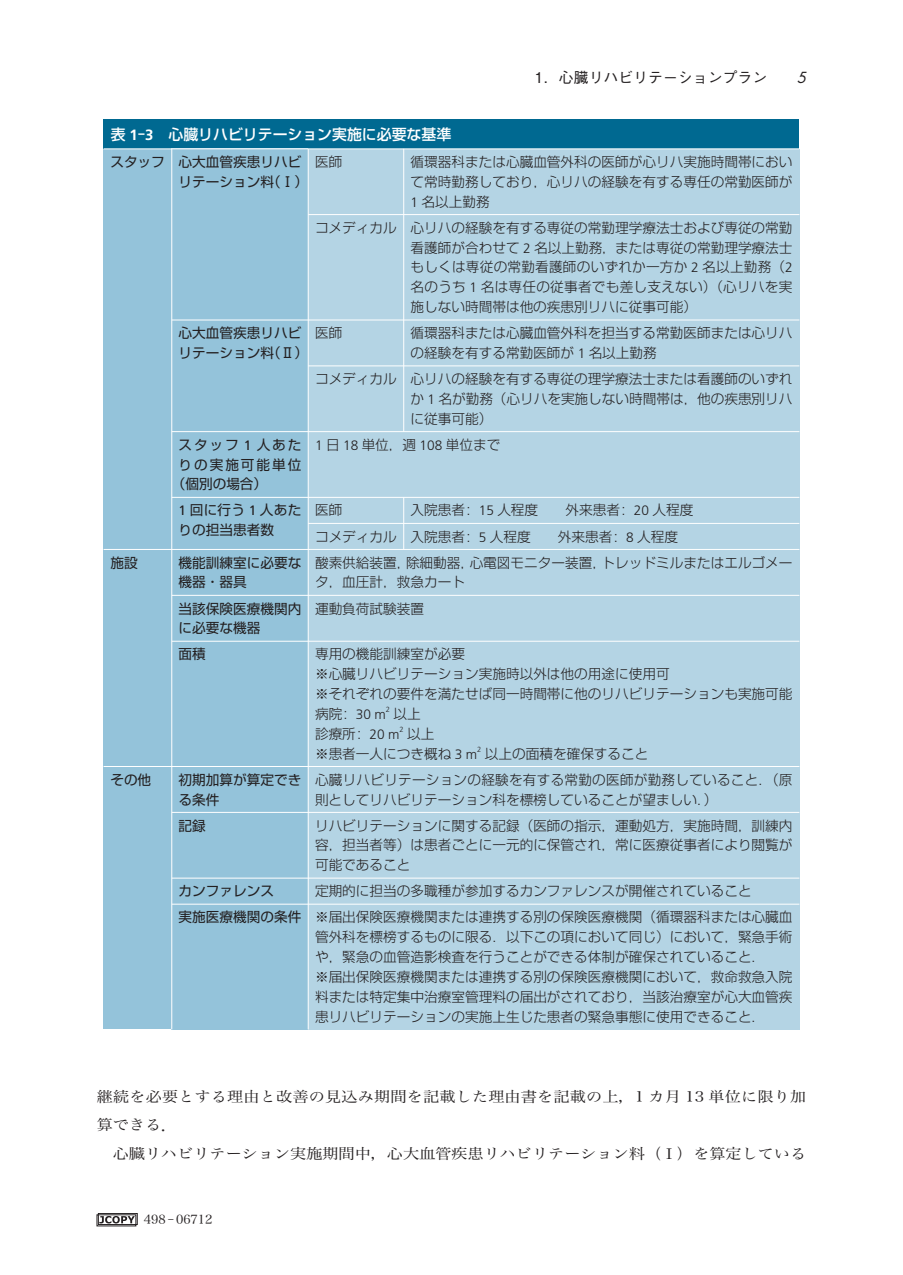
<style>
.page{position:relative;width:903px;height:1275px;background:#fff}
.page>*{position:absolute;margin:0;border:0;box-sizing:border-box;transform-origin:0 0}
.t1{font:500 14.88px "Shin Go Pr 5";color:#fff}
.t2{font:500 14.88px "Gothic BBB Pr 6";color:#231f20}
.t3{font:italic 14.88px "Futura Std";color:#231f20}
.t4{font:14.53px/28.5px "Hira Min Pro W3";color:#231f20;scale:1.11 1}
.t5{font:300 13.65px/19.8px "Shin Go Pr 5";color:#231f20}
.t6{font:13.65px/19.8px "Shin Go Pr 5";color:#231f20}
.t7{font:13.65px "Shin Go Pr 5";letter-spacing:.145em;color:#231f20}
.t8{font:12.42px "Hira Min Pro W3";color:#231f20}
.t9{font:300 7.52px "Frutiger LT Std";color:#231f20}
.s1{font-family:"Frutiger LT Std";font-weight:700}
.s2{font-family:"Frutiger LT Std"}
.s3{font-weight:300}
.s4{font-weight:400}
.s5{font-family:"Frutiger LT Std";font-weight:400}
.s6{font-family:"Futo Min A101 Pr 5";font-weight:700}
</style>
<div class="page">
<svg style="left:97px;top:1213px;width:41px;height:13px"></svg>
<svg style="left:100px;top:1216px;width:34px;height:7px"></svg>
<div style="left:98px;top:1213px;width:39px;height:12px;border:1px solid #231f20"></div>
<div style="left:172px;top:878px;width:136px;height:26px;background:#94c3da"></div>
<div style="left:104px;top:119px;width:695px;height:30px;background:#006991"></div>
<div style="left:104px;top:149px;width:68px;height:400px;background:#94c3da"></div>
<div style="left:308px;top:149px;width:96px;height:66px;background:#b4d4e4"></div>
<div style="left:172px;top:149px;width:136px;height:171px;background:#94c3da"></div>
<div style="left:172px;top:904px;width:136px;height:125px;background:#94c3da"></div>
<div style="left:104px;top:766px;width:68px;height:263px;background:#94c3da"></div>
<div style="left:172px;top:766px;width:136px;height:46px;background:#94c3da"></div>
<div style="left:308px;top:766px;width:491px;height:46px;background:#b4d4e4"></div>
<div style="left:172px;top:641px;width:136px;height:125px;background:#94c3da"></div>
<div style="left:308px;top:641px;width:491px;height:125px;background:#b4d4e4"></div>
<div style="left:308px;top:878px;width:491px;height:26px;background:#b4d4e4"></div>
<div style="left:404px;top:149px;width:395px;height:66px;background:#b4d4e4"></div>
<div style="left:308px;top:904px;width:491px;height:125px;background:#b4d4e4"></div>
<div style="left:172px;top:595px;width:136px;height:46px;background:#94c3da"></div>
<div style="left:308px;top:595px;width:491px;height:46px;background:#b4d4e4"></div>
<div style="left:104px;top:549px;width:68px;height:217px;background:#94c3da"></div>
<div style="left:172px;top:549px;width:136px;height:46px;background:#94c3da"></div>
<div style="left:308px;top:549px;width:491px;height:46px;background:#b4d4e4"></div>
<div style="left:308px;top:523px;width:491px;height:26px;background:#b4d4e4"></div>
<div style="left:172px;top:497px;width:136px;height:52px;background:#94c3da"></div>
<div style="left:308px;top:497px;width:491px;height:26px;background:#b4d4e4"></div>
<div style="left:172px;top:432px;width:136px;height:65px;background:#94c3da"></div>
<div style="left:308px;top:432px;width:491px;height:65px;background:#b4d4e4"></div>
<div style="left:308px;top:366px;width:491px;height:66px;background:#b4d4e4"></div>
<div style="left:172px;top:320px;width:136px;height:112px;background:#94c3da"></div>
<div style="left:308px;top:320px;width:491px;height:46px;background:#b4d4e4"></div>
<div style="left:172px;top:812px;width:136px;height:66px;background:#94c3da"></div>
<div style="left:308px;top:812px;width:491px;height:66px;background:#b4d4e4"></div>
<div style="left:308px;top:215px;width:491px;height:105px;background:#b4d4e4"></div>
<hr style="left:171px;top:149px;width:1px;height:880px;background:#fff">
<hr style="left:308px;top:149px;width:1px;height:880px;background:#fff">
<hr style="left:403px;top:149px;width:1px;height:283px;background:#fff">
<hr style="left:403px;top:497px;width:1px;height:52px;background:#fff">
<hr style="left:104px;top:149px;width:695px;height:1px;background:#fff">
<hr style="left:308px;top:214px;width:491px;height:1px;background:#fff">
<hr style="left:172px;top:320px;width:627px;height:1px;background:#fff">
<hr style="left:308px;top:366px;width:491px;height:1px;background:#fff">
<hr style="left:172px;top:431px;width:627px;height:1px;background:#fff">
<hr style="left:172px;top:497px;width:627px;height:1px;background:#fff">
<hr style="left:308px;top:523px;width:491px;height:1px;background:#fff">
<hr style="left:104px;top:549px;width:695px;height:1px;background:#fff">
<hr style="left:172px;top:595px;width:627px;height:1px;background:#fff">
<hr style="left:172px;top:641px;width:627px;height:1px;background:#fff">
<hr style="left:104px;top:766px;width:695px;height:1px;background:#fff">
<hr style="left:172px;top:812px;width:627px;height:1px;background:#fff">
<hr style="left:172px;top:878px;width:627px;height:1px;background:#fff">
<hr style="left:172px;top:904px;width:627px;height:1px;background:#fff">
<p class="t1" style="left:111px;top:127px;width:342px">表 <span class="s1">1</span>-<span class="s1">3</span> 心臓リハビリテーション実施に必要な基準</p>
<p class="t2" style="left:535px;top:70px;width:234px">1．心臓リハビリテーションプラン</p>
<p class="t3" style="left:797px;top:69px;width:11px">5</p>
<p class="t6" style="left:179px;top:152px;width:124px">心大血管疾患リハビリテーション料（Ⅰ)</p>
<p class="t6" style="left:110px;top:152px;width:56px">スタッフ</p>
<p class="t5" style="left:315px;top:152px;width:29px">医師</p>
<p class="t5" style="left:410px;top:152px;width:383px;text-align:justify">循環器科または心臓血管外科の医師が心リハ実施時間帯において常時勤務しており，心リハの経験を有する専任の常勤医師が<span class="s2">1</span> 名以上勤務</p>
<p class="t5" style="left:315px;top:217px;width:83px">コメディカル</p>
<p class="t5" style="left:410px;top:217px;width:383px;text-align:justify">心リハの経験を有する専従の常勤理学療法士および専従の常勤看護師が合わせて <span class="s2">2</span> 名以上勤務，または専従の常勤理学療法士もしくは専従の常勤看護師のいずれか一方か <span class="s2">2</span> 名以上勤務（<span class="s2">2</span>名のうち <span class="s2">1</span> 名は専任の従事者でも差し支えない）（心リハを実施しない時間帯は他の疾患別リハに従事可能)</p>
<p class="t6" style="left:179px;top:323px;width:165px">心大血管疾患リハビ <span class="s3">医師</span>リテーション料（Ⅱ)</p>
<p class="t5" style="left:410px;top:323px;width:383px">循環器科または心臓血管外科を担当する常勤医師または心リハの経験を有する常勤医師が <span class="s2">1</span> 名以上勤務</p>
<p class="t5" style="left:315px;top:369px;width:83px">コメディカル</p>
<p class="t5" style="left:410px;top:369px;width:383px;text-align:justify">心リハの経験を有する専従の理学療法士または看護師のいずれか <span class="s2">1</span> 名が勤務（心リハを実施しない時間帯は，他の疾患別リハに従事可能)</p>
<p class="t5" style="left:179px;top:435px;width:323px"><span class="s4">スタッフ</span> <span class="s5">1</span> <span class="s4">人あた</span> <span class="s2">1</span> 日 <span class="s2">18</span> 単位，週 <span class="s2">108</span> 単位まで</p>
<p class="t7" style="left:179px;top:458px;width:124px">りの実施可能単位</p>
<p class="t6" style="left:172px;top:474px;width:90px">（個別の場合)</p>
<p class="t6" style="left:110px;top:552px;width:29px">施設</p>
<p class="t6" style="left:110px;top:769px;width:42px">その他</p>
<p class="t6" style="left:179px;top:500px;width:165px"><span class="s2">1</span> 回に行う <span class="s2">1</span> 人あた <span class="s3">医師</span></p>
<p class="t5" style="left:410px;top:500px;width:129px">入院患者: <span class="s2">15</span> 人程度</p>
<p class="t5" style="left:565px;top:500px;width:129px">外来患者: <span class="s2">20</span> 人程度</p>
<p class="t6" style="left:179px;top:520px;width:97px">りの担当患者数</p>
<p class="t5" style="left:315px;top:526px;width:217px">コメディカル 入院患者: <span class="s2">5</span> 人程度</p>
<p class="t5" style="left:558px;top:526px;width:122px">外来患者: <span class="s2">8</span> 人程度</p>
<p class="t6" style="left:179px;top:552px;width:124px">機能訓練室に必要な機器・器具</p>
<p class="t5" style="left:315px;top:552px;width:479px">酸素供給装置，除細動器，心電図モニター装置，トレッドミルまたはエルゴメータ，血圧計，救急カート</p>
<p class="t6" style="left:179px;top:598px;width:247px">当該保険医療機関内 <span class="s3">運動負荷試験装置</span>に必要な機器</p>
<p class="t6" style="left:179px;top:644px;width:29px">面積</p>
<p class="t5" style="left:315px;top:644px;width:479px">専用の機能訓練室が必要<br>※心臓リハビリテーション実施時以外は他の用途に使用可<br>※それぞれの要件を満たせば同一時間帯に他のリハビリテーションも実施可能病院: <span class="s2">30 m</span></p>
<p class="t9" style="left:386px;top:706px;width:6px">2</p>
<p class="t5" style="left:315px;top:704px;width:107px;text-indent:78px">以上診療所: <span class="s2">20 m</span></p>
<p class="t9" style="left:399px;top:726px;width:6px">2</p>
<p class="t5" style="left:315px;top:724px;width:164px;text-indent:92px">以上<br>※患者一人につき概ね <span class="s2">3 m</span></p>
<p class="t9" style="left:477px;top:746px;width:6px">2</p>
<p class="t5" style="left:485px;top:743px;width:165px">以上の面積を確保すること</p>
<p class="t6" style="left:179px;top:769px;width:124px">初期加算が算定できる条件</p>
<p class="t5" style="left:315px;top:769px;width:479px">心臓リハビリテーションの経験を有する常勤の医師が勤務していること．（原則としてリハビリテーション科を標榜していることが望ましい．)</p>
<p class="t6" style="left:179px;top:815px;width:29px">記録</p>
<p class="t5" style="left:315px;top:815px;width:479px;text-align:justify">リハビリテーションに関する記録（医師の指示，運動処方，実施時間，訓練内容，担当者等）は患者ごとに一元的に保管され，常に医療従事者により閲覧が可能であること</p>
<p class="t6" style="left:179px;top:881px;width:97px">カンファレンス</p>
<p class="t5" style="left:315px;top:881px;width:438px">定期的に担当の多職種が参加するカンファレンスが開催されていること</p>
<p class="t6" style="left:179px;top:907px;width:124px">実施医療機関の条件</p>
<p class="t5" style="left:315px;top:907px;width:479px">※届出保険医療機関または連携する別の保険医療機関（循環器科または心臓血管外科を標榜するものに限る．以下この項において同じ）において，緊急手術や，緊急の血管造影検査を行うことができる体制が確保されていること．<br>※届出保険医療機関または連携する別の保険医療機関において，救命救急入院料または特定集中治療室管理料の届出がされており，当該治療室が心大血管疾患リハビリテーションの実施上生じた患者の緊急事態に使用できること．</p>
<p class="t4" style="left:97px;top:1082px;width:641px">継続を必要とする理由と改善の見込み期間を記載した理由書を記載の上，1 カ月 13 単位に限り加算できる．</p>
<p class="t4" style="left:113px;top:1139px;width:626px">心臓リハビリテーション実施期間中，心大血管疾患リハビリテーション料<span class="s6">（Ⅰ）</span>を算定している</p>
<p class="t8" style="left:144px;top:1213px;width:70px">498 <span class="s6">-</span> 06712</p>
</div>
